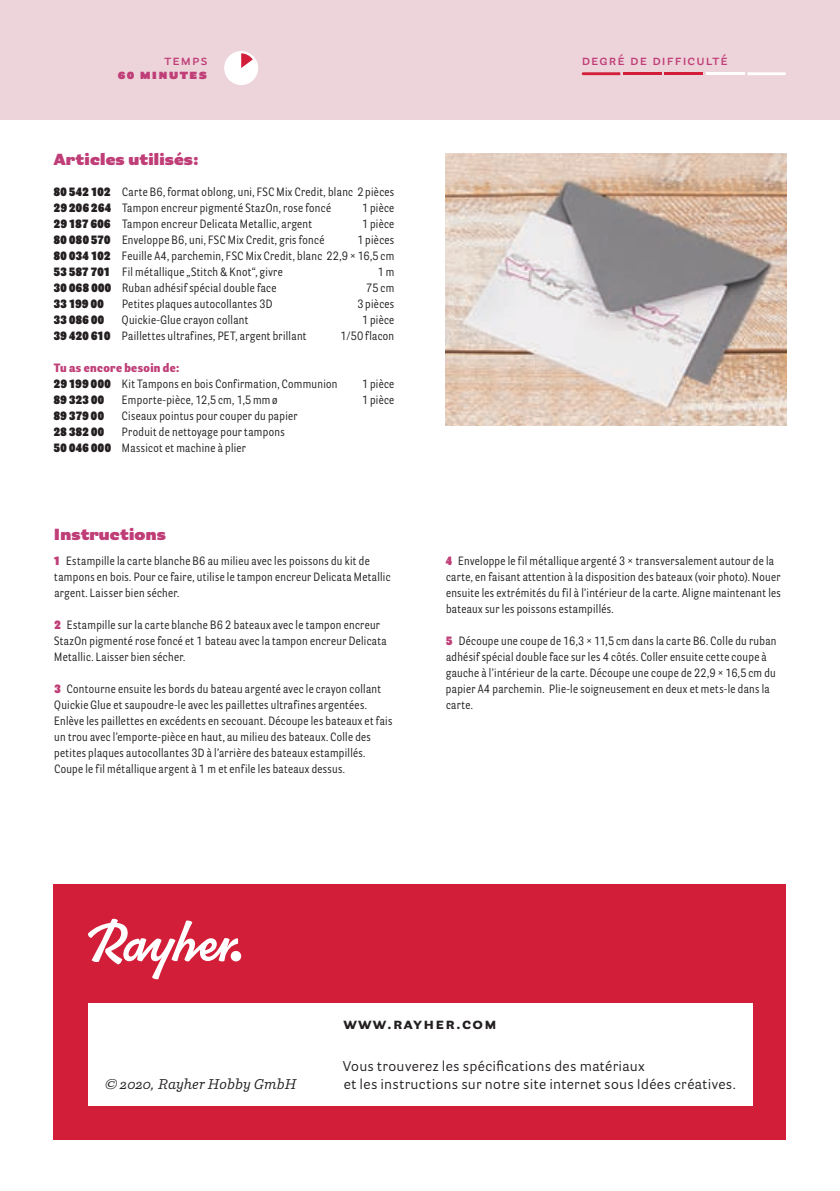
<style>
.page{position:relative;width:840px;height:1191px;background:#fff}
.page>*{position:absolute;margin:0;border:0;box-sizing:border-box;transform-origin:0 0}
.t1{font:900 16px "Parry Grotesque Pro";letter-spacing:.01em;color:#bf3e77}
.t2{font:700 16px "Parry Grotesque Pro";letter-spacing:.08em;color:#231f20}
.t3{font:14px/18px "Parry Grotesque Pro";letter-spacing:.02em;color:#231f20}
.t4{font:600 14px "Parry Grotesque Pro";letter-spacing:.08em;color:#bf3e77}
.t5{font:italic 14px "Parry Pro";letter-spacing:.01em;color:#231f20}
.t6{font:900 14px "Parry Grotesque Pro";letter-spacing:.08em;color:#bf3e77}
.t7{font:12px/16px "Parry Grot Con Pro";letter-spacing:.03em;color:#231f20}
.t8{font:900 12px "Parry Grot Con Pro";letter-spacing:.04em;color:#231f20}
.s1{font-weight:900}
.s2{font-weight:900;color:#bf3e77}
</style>
<div class="page">
<div style="left:54px;top:884px;width:731px;height:256px;background:#d21e38"></div>
<div style="left:88px;top:1003px;width:663px;height:103px;background:#fff"></div>
<div style="left:0;top:0;width:839px;height:119px;background:#edd3da"></div>
<svg style="left:88px;top:918px;width:150px;height:61px"></svg>
<div style="left:230px;top:951px;width:11px;height:10px;background:#fff;border-radius:50%"></div>
<div style="left:224px;top:51px;width:34px;height:34px;background:#fff;border-radius:50%"></div>
<svg style="left:241px;top:53px;width:12px;height:15px"></svg>
<svg style="left:581px;top:72px;width:39px;height:3px"></svg>
<hr style="left:622px;top:72px;width:39px;height:3px;background:#d21e38">
<hr style="left:664px;top:72px;width:38px;height:3px;background:#d21e38">
<hr style="left:705px;top:72px;width:39px;height:3px;background:#fff">
<svg style="left:747px;top:72px;width:38px;height:3px"></svg>
<img style="left:445px;top:153px;width:340px;height:272px">
<p class="t4" style="left:164px;top:50px;width:44px">temps</p>
<p class="t4" style="left:581px;top:50px;width:148px">degré de difficulté</p>
<p class="t6" style="left:118px;top:63px;width:91px">60 minutes</p>
<h1 class="t1" style="left:54px;top:148px;width:146px">Articles utilisés:</h1>
<p class="t7" style="left:54px;top:184px;width:342px"><span class="s1">80 542 102</span> Carte B6, format oblong, uni, FSC Mix Credit, blanc 2 pièces<br><span class="s1">29 206 264</span> Tampon encreur pigmenté StazOn, rose foncé</p>
<p class="t7" style="left:362px;top:200px;width:34px">1 pièce</p>
<p class="t7" style="left:54px;top:216px;width:259px"><span class="s1">29 187 606</span> Tampon encreur Delicata Metallic, argent</p>
<p class="t7" style="left:362px;top:216px;width:34px">1 pièce</p>
<p class="t7" style="left:54px;top:232px;width:272px"><span class="s1">80 080 570</span> Enveloppe B6, uni, FSC Mix Credit, gris foncé</p>
<p class="t7" style="left:54px;top:232px;width:342px;text-align:justify;text-indent:303px">1 pièces <span class="s1">80 034 102</span> Feuille A4, parchemin, FSC Mix Credit, blanc 22,9 × 16,5 cm <span class="s1">53 587 701</span> Fil métallique „Stitch &amp; Knot“, givre</p>
<p class="t7" style="left:377px;top:264px;width:18px">1 m</p>
<p class="t7" style="left:54px;top:280px;width:224px"><span class="s1">30 068 000</span> Ruban adhésif spécial double face</p>
<p class="t7" style="left:366px;top:280px;width:29px">75cm</p>
<p class="t8" style="left:54px;top:295px;width:51px">33 199 00</p>
<p class="t7" style="left:122px;top:296px;width:152px">Petites plaques autocollantes 3D</p>
<p class="t7" style="left:357px;top:296px;width:38px">3 pièces</p>
<p class="t8" style="left:54px;top:311px;width:52px">33 086 00</p>
<p class="t7" style="left:122px;top:312px;width:128px">Quickie-Glue crayon collant</p>
<p class="t7" style="left:362px;top:312px;width:34px">1 pièce</p>
<p class="t7" style="left:54px;top:328px;width:254px"><span class="s1">39 420 610</span> Paillettes ultrafines, PET, argent brillant</p>
<p class="t7" style="left:340px;top:328px;width:55px">1/50 flacon</p>
<p class="t7" style="left:54px;top:360px;width:285px"><span class="s2">Tu as encore besoin de:<br></span><span class="s1">29 199 000</span> Kit Tampons en bois Confirmation, Communion</p>
<p class="t7" style="left:362px;top:376px;width:34px">1 pièce</p>
<p class="t8" style="left:54px;top:391px;width:52px">89 323 00</p>
<p class="t7" style="left:122px;top:392px;width:157px">Emporte-pièce, 12,5 cm, 1,5mm ø</p>
<p class="t7" style="left:362px;top:392px;width:34px">1 pièce</p>
<p class="t8" style="left:54px;top:407px;width:52px">89 379 00</p>
<p class="t7" style="left:122px;top:408px;width:177px">Ciseaux pointus pour couper du papier</p>
<p class="t8" style="left:54px;top:423px;width:52px">28 382 00</p>
<p class="t7" style="left:54px;top:424px;width:232px;text-indent:68px">Produit de nettoyage pour tampons<br><span class="s1">50 046 000</span> Massicot et machine à plier</p>
<h1 class="t1" style="left:54px;top:522px;width:113px">Instructions</h1>
<p class="t7" style="left:54px;top:552px;width:338px"><span class="s2">1</span> Estampille la carte blanche B6 au milieu avec les poissons du kit de tampons en bois. Pour ce faire, utilise le tampon encreur Delicata Metallic argent. Laisser bien sécher.</p>
<p class="t7" style="left:54px;top:616px;width:334px"><span class="s2">2</span> Estampille sur la carte blanche B6 2 bateaux avec le tampon encreur<br>StazOn pigmenté rose foncé et 1 bateau avec la tampon encreur Delicata<br>Metallic. Laisser bien sécher.</p>
<p class="t7" style="left:54px;top:680px;width:339px"><span class="s2">3</span> Contourne ensuite les bords du bateau argenté avec le crayon collant Quickie Glue et saupoudre-le avec les paillettes ultrafines argentées.<br>Enlève les paillettes en excédents en secouant. Découpe les bateaux et fais un trou avec l’emporte-pièce en haut, au milieu des bateaux. Colle des petites plaques autocollantes 3D à l’arrière des bateaux estampillés.<br>Coupe le fil métallique argent à 1 m et enfile les bateaux dessus.</p>
<p class="t7" style="left:445px;top:552px;width:336px"><span class="s2">4</span> Enveloppe le fil métallique argenté 3 × transversalement autour de la carte, en faisant attention à la disposition des bateaux (voir photo). Nouer ensuite les extrémités du fil à l’intérieur de la carte. Aligne maintenant les bateaux sur les poissons estampillés.</p>
<p class="t7" style="left:445px;top:632px;width:332px"><span class="s2">5</span> Découpe une coupe de 16,3 × 11,5 cm dans la carte B6. Colle du ruban adhésif spécial double face sur les 4 côtés. Coller ensuite cette coupe à gauche à l’intérieur de la carte. Découpe une coupe de 22,9 × 16,5 cm du papier A4 parchemin. Plie-le soigneusement en deux et mets-le dans la carte.</p>
<p class="t5" style="left:105px;top:1074px;width:193px">© 2020, Rayher Hobby GmbH</p>
<h1 class="t2" style="left:343px;top:1012px;width:155px">www.rayher.com</h1>
<p class="t3" style="left:343px;top:1056px;width:394px">Vous trouverez les spécifications des matériaux<br>et les instructions sur notre site internet sous Idées créatives.</p>
</div>
